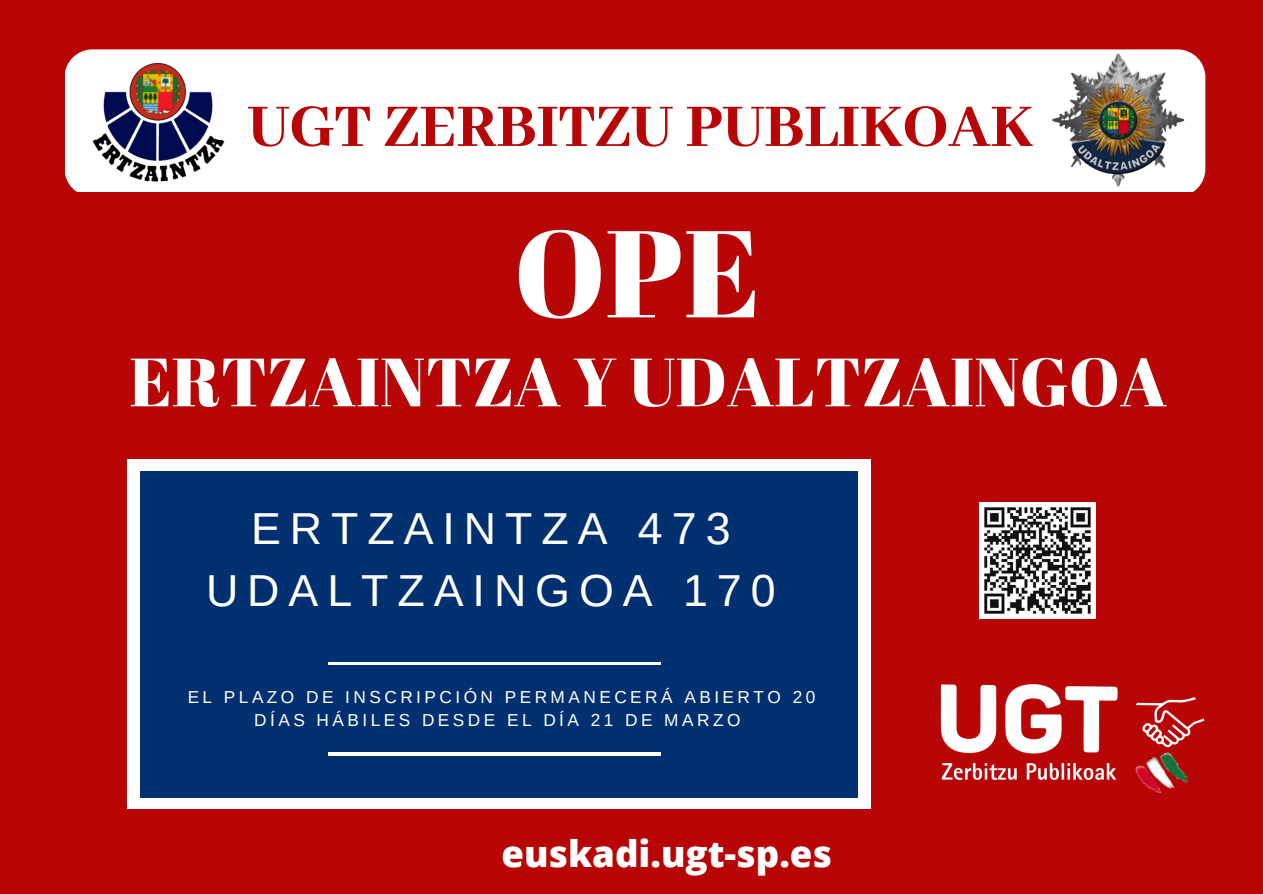
<style>
.page{position:relative;width:1263px;height:894px;background:#fff}
.page>*{position:absolute;margin:0;border:0;box-sizing:border-box;transform-origin:0 0}
.t1{font:123px "Abril Fatface";color:#fff}
.t2{font:68.1px "Abril Fatface";color:#fff}
.t3{font:800 66.75px "Abhaya Libre";color:#b80606}
.t4{font:44.7px/62.1px "Arimo";letter-spacing:.2em;color:#fff;text-align:center}
.t5{font:800 36.6px "Open Sans";color:#fff}
.t6{font:17.25px/23.4px "Arimo";letter-spacing:.2em;color:#fff;text-align:center}
</style>
<div class="page">
<div style="left:0;top:0;width:1263px;height:893px;background:#b80606"></div>
<div style="left:65px;top:49px;width:1140px;height:147px;background:#fff;border-radius:28px"></div>
<img style="left:1029px;top:49px;width:177px;height:143px">
<img style="left:77px;top:49px;width:162px;height:143px">
<div style="left:77px;top:192px;width:1127px;height:181px;background:#b80606"></div>
<div style="left:127px;top:459px;width:744px;height:349px;background:#fff"></div>
<div style="left:140px;top:471px;width:718px;height:326px;background:#003070"></div>
<img style="left:329px;top:662px;width:331px;height:2px">
<img style="left:329px;top:752px;width:331px;height:3px">
<img style="left:979px;top:502px;width:116px;height:116px">
<img style="left:940px;top:684px;width:265px;height:109px">
<h1 class="t3" style="left:247px;top:90px;width:787px">UGT ZERBITZU PUBLIKOAK</h1>
<p class="t1" style="left:514px;top:187px;width:248px">OPE</p>
<p class="t2" style="left:129px;top:334px;width:1039px">ERTZAINTZA Y UDALTZAINGOA</p>
<p class="t4" style="left:206px;top:497px;width:571px">ERTZAINTZA 473<br>UDALTZAINGOA 170</p>
<h2 class="t6" style="left:188px;top:684px;width:629px">EL PLAZO DE INSCRIPCIÓN PERMANECERÁ ABIERTO 20<br>DÍAS HÁBILES DESDE EL DÍA 21 DE MARZO</h2>
<p class="t5" style="left:501px;top:827px;width:332px">euskadi.ugt-sp.es</p>
</div>
